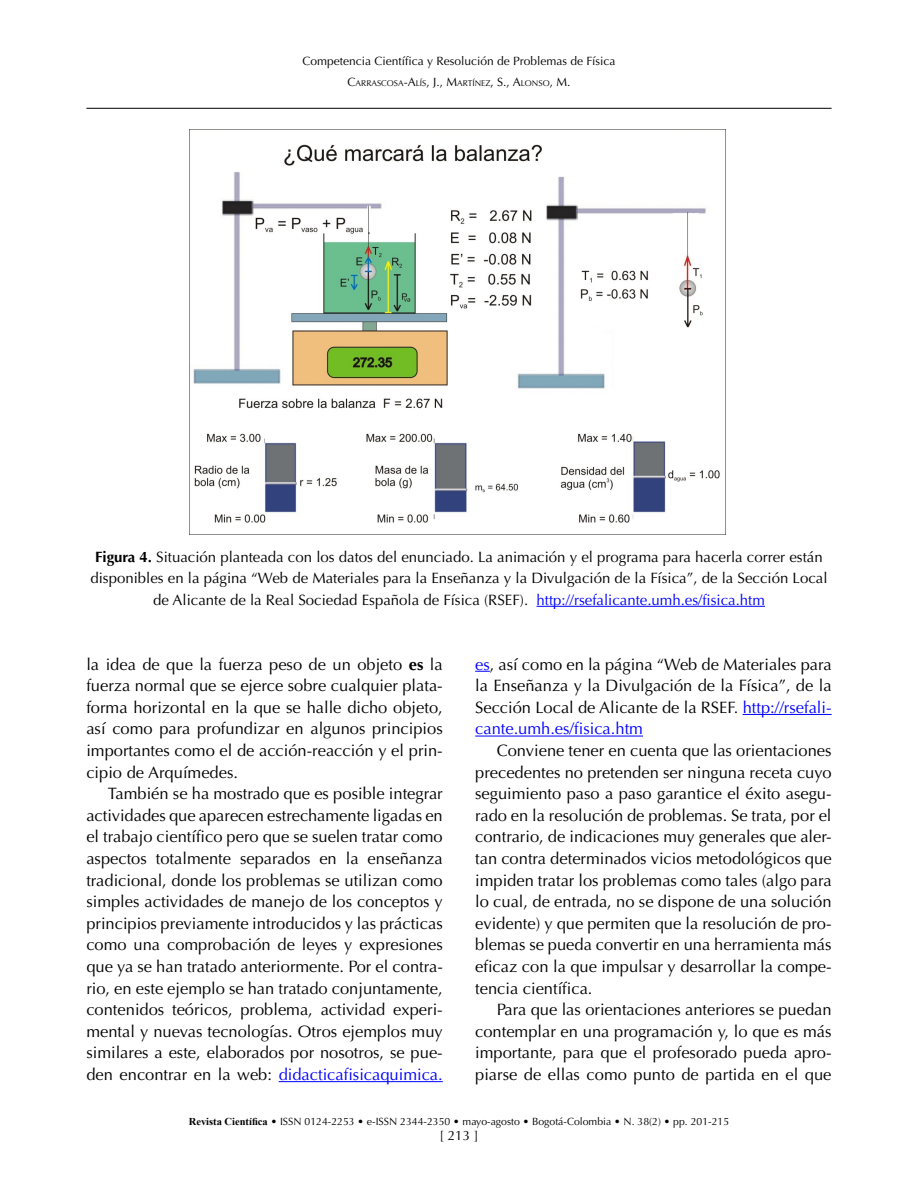
<style>
.page{position:relative;width:918px;height:1188px;background:#fff}
.page>*{position:absolute;margin:0;border:0;box-sizing:border-box;transform-origin:0 0}
.t1{font:16.5px/21.6px "Optima LT Std";color:#000;text-align:justify}
.t2{font:15px/21.6px "Optima LT Std";color:#000;text-align:center}
.t3{font:13.5px "Optima LT Std";color:#000}
.t4{font:12px "Optima LT Std";color:#000}
.t5{font:10.5px "Optima LT Std";color:#000}
.t6{font:8.4px "Optima LT Std";color:#000}
.s1{font-size:12px}
.s2{font-weight:700}
.s3{color:#00f}
.s4{font-family:"Times New Roman";font-weight:700}
</style>
<div class="page">
<hr style="left:86px;top:108px;width:746px;height:1px;background:#000">
<hr style="left:279px;top:1081px;width:164px;height:1px;background:#00f">
<svg style="left:475px;top:671px;width:15px;height:1px"></svg>
<hr style="left:743px;top:714px;width:89px;height:1px;background:#00f">
<hr style="left:475px;top:736px;width:168px;height:1px;background:#00f">
<img style="left:190px;top:144px;width:535px;height:391px">
<hr style="left:537px;top:606px;width:228px;height:1px;background:#00f">
<p class="t4" style="left:302px;top:54px;width:315px">Competencia Científica y Resolución de Problemas de Física</p>
<p class="t6" style="left:348px;top:79px;width:224px"><span class="s1">C</span>ARRASCOSA<span class="s1">-A</span>LÍS<span class="s1">, J., M</span>ARTÍNEZ<span class="s1">, S., A</span>LONSO<span class="s1">, M.</span></p>
<p class="t2" style="left:90px;top:546px;width:739px"><span class="s2">Figura 4.</span> Situación planteada con los datos del enunciado. La animación y el programa para hacerla correr están disponibles en la página “Web de Materiales para la Enseñanza y la Divulgación de la Física”, de la Sección Local de Alicante de la Real Sociedad Española de Física (RSEF). <span class="s3">http://rsefalicante.umh.es/fisica.htm</span></p>
<p class="t1" style="left:86px;top:653px;width:358px">la idea de que la fuerza peso de un objeto <span class="s2">es</span> la fuerza normal que se ejerce sobre cualquier plata&shy;forma horizontal en la que se halle dicho objeto, así como para profundizar en algunos principios importantes como el de acción-reacción y el prin&shy;cipio de Arquímedes.</p>
<p class="t1" style="left:86px;top:783px;width:358px;text-indent:22px">También se ha mostrado que es posible integrar actividades que aparecen estrechamente ligadas en el trabajo científico pero que se suelen tratar como aspectos totalmente separados en la enseñanza tradicional, donde los problemas se utilizan como simples actividades de manejo de los conceptos y principios previamente introducidos y las prácticas como una comprobación de leyes y expresiones que ya se han tratado anteriormente. Por el contra&shy;rio, en este ejemplo se han tratado conjuntamente, contenidos teóricos, problema, actividad experi&shy;mental y nuevas tecnologías. Otros ejemplos muy similares a este, elaborados por nosotros, se pue&shy;den encontrar en la web: <span class="s3">didacticafisicaquimica.</span></p>
<p class="t1" style="left:475px;top:653px;width:358px"><span class="s3">es</span>, así como en la página “Web de Materiales para la Enseñanza y la Divulgación de la Física”, de la Sección Local de Alicante de la RSEF. <span class="s3">http://rsefali&shy;cante.umh.es/fisica.htm</span></p>
<p class="t1" style="left:475px;top:740px;width:358px;text-indent:22px">Conviene tener en cuenta que las orientaciones precedentes no pretenden ser ninguna receta cuyo seguimiento paso a paso garantice el éxito asegu&shy;rado en la resolución de problemas. Se trata, por el contrario, de indicaciones muy generales que aler&shy;tan contra determinados vicios metodológicos que impiden tratar los problemas como tales (algo para lo cual, de entrada, no se dispone de una solución evidente) y que permiten que la resolución de pro&shy;blemas se pueda convertir en una herramienta más eficaz con la que impulsar y desarrollar la compe&shy;tencia científica.</p>
<p class="t1" style="left:475px;top:999px;width:358px;text-indent:22px">Para que las orientaciones anteriores se puedan contemplar en una programación y, lo que es más importante, para que el profesorado pueda apro&shy;piarse de ellas como punto de partida en el que</p>
<p class="t5" style="left:189px;top:1115px;width:542px"><span class="s4">Revista Científica</span> • ISSN 0124-2253 • e-ISSN 2344-2350 • mayo-agosto • Bogotá-Colombia • N. 38(2) • pp. 201-215</p>
<p class="t3" style="left:439px;top:1127px;width:41px">[ 213 ]</p>
</div>
